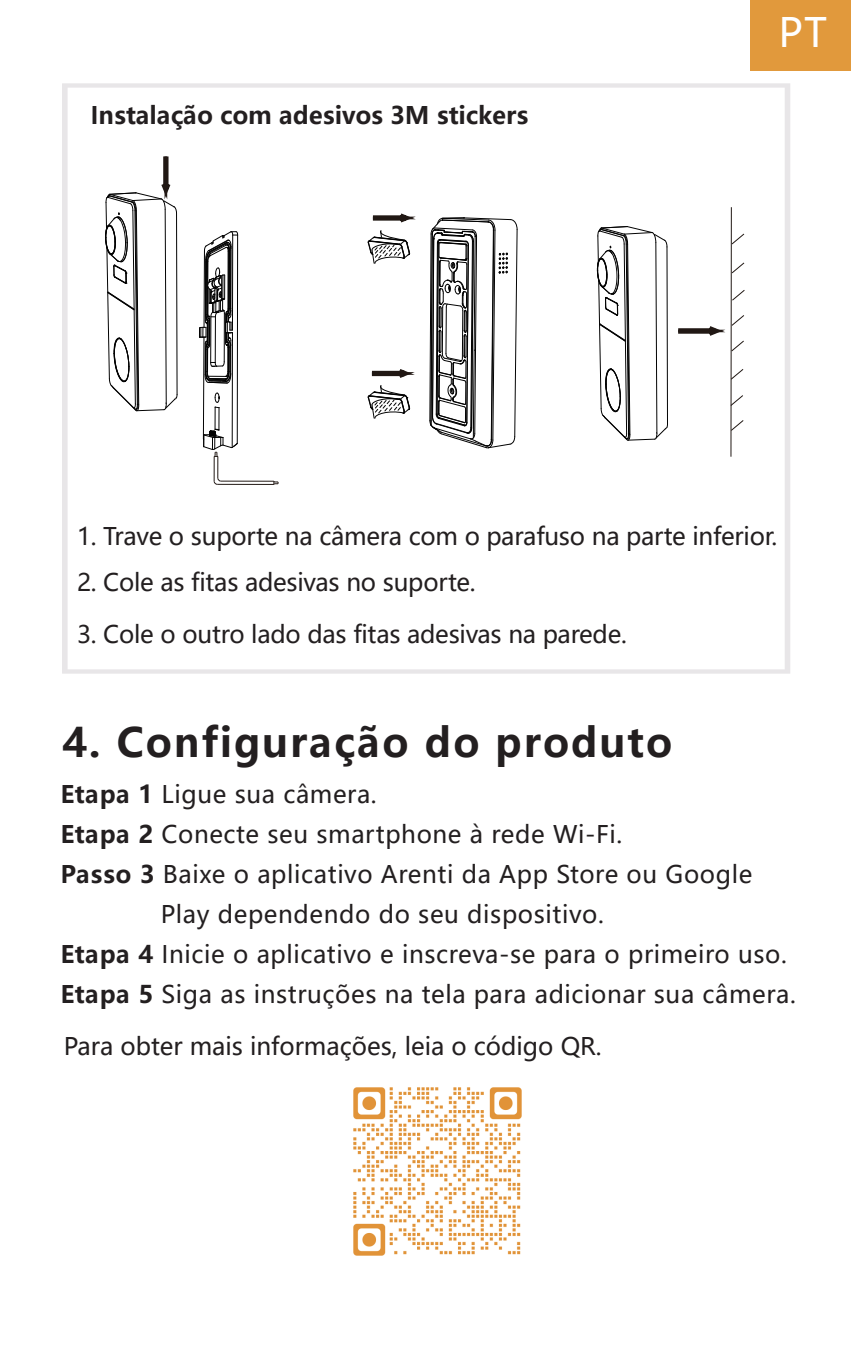
<style>
.page{position:relative;width:851px;height:1361px;background:#fff}
.page>*{position:absolute;margin:0;border:0;box-sizing:border-box;transform-origin:0 0}
.t1{font:700 40px "Microsoft Ya Hei UI";letter-spacing:.05em;color:#231f20}
.t2{font:40px "Microsoft Ya Hei UI";color:#fff}
.t3{font:600 32px "All Round Gothic W01";color:#fff}
.t4{font:24px "Microsoft Ya Hei UI";letter-spacing:.025em;color:#231f20}
.t5{font:24px "Microsoft Ya Hei UI";letter-spacing:-.01em;color:#231f20}
.t6{font:24px "Microsoft Ya Hei UI";color:#231f20}
.t7{font:700 24px "Microsoft Ya Hei UI";color:#231f20}
.s1{font-weight:700}
</style>
<div class="page">
<div style="left:750px;top:0;width:100px;height:70px;background:#e1993c"></div>
<svg style="left:62px;top:83px;width:728px;height:590px"></svg>
<hr style="left:220px;top:480px;width:54px;height:2px;background:#211814">
<hr style="left:217px;top:484px;width:57px;height:1px;background:#211814">
<svg style="left:273px;top:480px;width:6px;height:5px"></svg>
<hr style="left:231px;top:333px;width:2px;height:114px;background:#030303">
<hr style="left:218px;top:408px;width:2px;height:22px;background:#030303">
<hr style="left:214px;top:407px;width:2px;height:22px;background:#030303">
<hr style="left:203px;top:337px;width:2px;height:102px;background:#030303">
<svg style="left:202px;top:428px;width:37px;height:57px"></svg>
<hr style="left:236px;top:235px;width:2px;height:208px;background:#030303">
<svg style="left:199px;top:226px;width:39px;height:183px"></svg>
<svg style="left:104px;top:152px;width:74px;height:267px"></svg>
<svg style="left:367px;top:210px;width:151px;height:239px"></svg>
<svg style="left:596px;top:225px;width:72px;height:223px"></svg>
<hr style="left:730px;top:207px;width:2px;height:250px;background:#211814">
<svg style="left:730px;top:233px;width:15px;height:12px"></svg>
<svg style="left:730px;top:262px;width:15px;height:12px"></svg>
<svg style="left:731px;top:289px;width:14px;height:12px"></svg>
<svg style="left:729px;top:368px;width:15px;height:12px"></svg>
<svg style="left:729px;top:394px;width:14px;height:13px"></svg>
<svg style="left:730px;top:419px;width:14px;height:12px"></svg>
<svg style="left:674px;top:314px;width:70px;height:38px"></svg>
<img style="left:353px;top:1087px;width:169px;height:169px">
<p class="t7" style="left:91px;top:99px;width:439px">Instalação com adesivos 3M stickers</p>
<h1 class="t2" style="left:778px;top:6px;width:50px">PT</h1>
<h2 class="t3" style="left:779px;top:19px;width:42px">EN</h2>
<p class="t5" style="left:77px;top:520px;width:701px">1. Trave o suporte na câmera com o parafuso na parte inferior.</p>
<p class="t5" style="left:77px;top:566px;width:400px">2. Cole as fitas adesivas no suporte.</p>
<p class="t5" style="left:77px;top:618px;width:551px">3. Cole o outro lado das fitas adesivas na parede.</p>
<h1 class="t1" style="left:62px;top:715px;width:611px">4. Configuração do produto</h1>
<p class="t4" style="left:60px;top:778px;width:318px"><span class="s1">Etapa 1</span> Ligue sua câmera.</p>
<p class="t4" style="left:60px;top:818px;width:563px"><span class="s1">Etapa 2</span> Conecte seu smartphone à rede Wi-Fi.</p>
<p class="t4" style="left:60px;top:858px;width:693px"><span class="s1">Passo 3</span> Baixe o aplicativo Arenti da App Store ou Google</p>
<p class="t4" style="left:161px;top:897px;width:444px">Play dependendo do seu dispositivo.</p>
<p class="t4" style="left:60px;top:938px;width:728px"><span class="s1">Etapa 4</span> Inicie o aplicativo e inscreva-se para o primeiro uso.</p>
<p class="t4" style="left:60px;top:978px;width:736px"><span class="s1">Etapa 5</span> Siga as instruções na tela para adicionar sua câmera.</p>
<p class="t6" style="left:64px;top:1030px;width:539px">Para obter mais informações, leia o código QR.</p>
</div>
